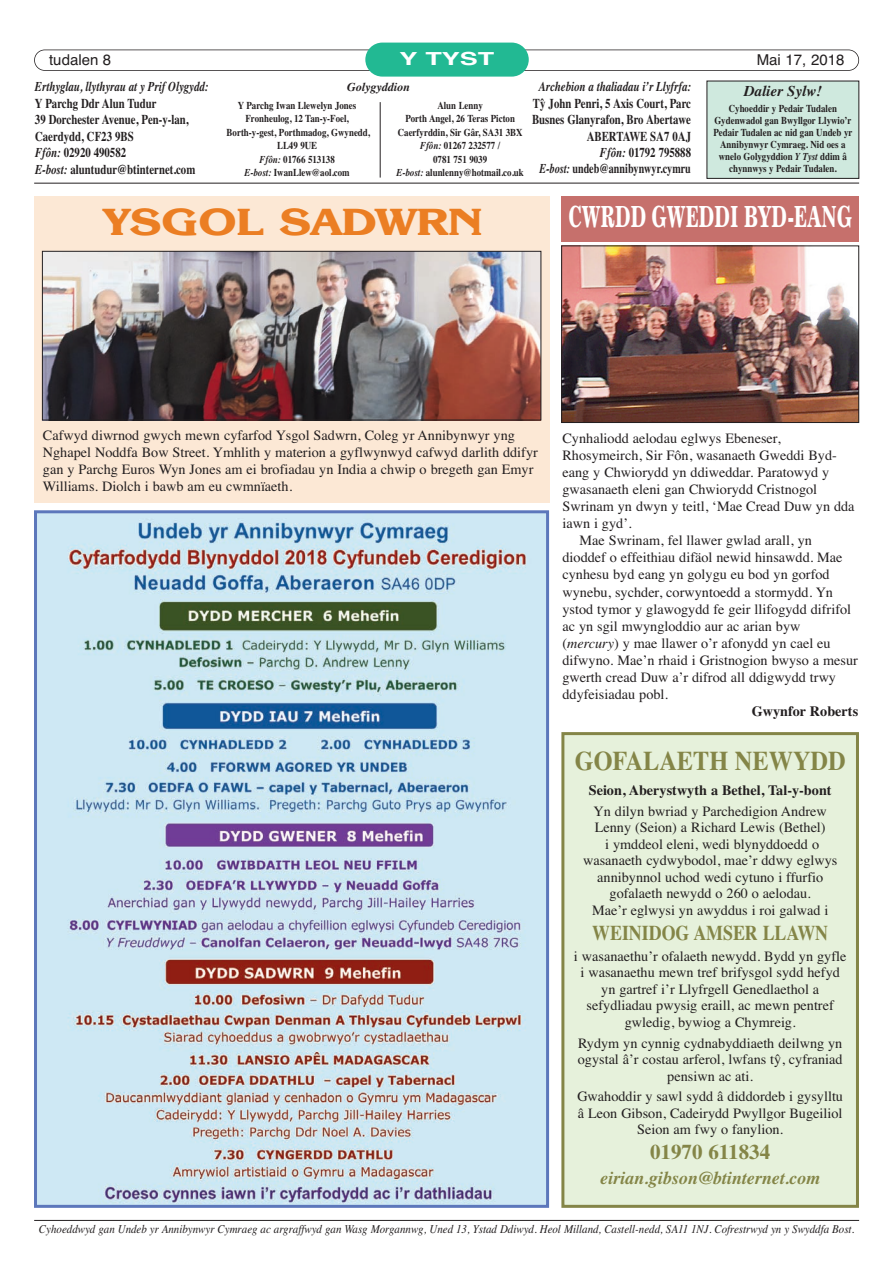
<style>
.page{position:relative;width:893px;height:1263px;background:#fff}
.page>*{position:absolute;margin:0;border:0;box-sizing:border-box;transform-origin:0 0}
.t1{font:800 37.5px "Korinna IT Cby BT";color:#eb7e23;scale:1.2 1}
.t2{font:30.45px "Century 731 BT Bold A";color:#fff;scale:.61 1}
.t3{font:700 27px "Times";color:#848547;scale:.9 1}
.t4{font:700 21px "Times";color:#848547;scale:.85 1}
.t5{font:700 21px "Times";color:#848547}
.t6{font:italic 700 18px "Times";color:#848547}
.t7{font:700 18px "Helvetica";color:#fff;scale:1.5 1}
.t8{font:15px "Helvetica";color:#231f20}
.t9{font:italic 700 15px "Times";color:#231f20}
.t10{font:14.25px/16.5px "Times";color:#231f20;text-align:center}
.t11{font:700 14.25px "Times";color:#231f20}
.t12{font:700 13.5px/16.5px "Times";color:#231f20;scale:.8 1}
.t13{font:italic 700 13.5px "Times";color:#231f20;scale:.8 1}
.t14{font:italic 12px "Times";color:#231f20;scale:.91 1}
.t15{font:italic 700 12px "Times";color:#231f20}
.t16{font:700 10.5px/13.5px "Times";color:#231f20;text-align:center;scale:.85 1}
.s1{font-style:italic}
</style>
<div class="page">
<div style="left:34px;top:197px;width:515px;height:306px;background:#fce8d5"></div>
<hr style="left:34px;top:1220px;width:825px;height:1px;background:#231f20">
<hr style="left:34px;top:183px;width:825px;height:1px;background:#231f20">
<hr style="left:380px;top:102px;width:1px;height:76px;background:#231f20">
<div style="left:34px;top:50px;width:825px;height:21px;border:2px solid #231f20;border-radius:11px"></div>
<div style="left:365px;top:43px;width:164px;height:34px;background:#22b993;border-radius:17px"></div>
<div style="left:707px;top:81px;width:152px;height:97px;background:#cfe9de"></div>
<div style="left:707px;top:81px;width:152px;height:98px;border:1px solid #231f20"></div>
<img style="left:38px;top:514px;width:507px;height:690px">
<div style="left:34px;top:510px;width:515px;height:698px;border:3px solid #5c77bb"></div>
<div style="left:564px;top:735px;width:292px;height:470px;background:#e6f1db"></div>
<div style="left:561px;top:732px;width:298px;height:476px;border:3px solid #848547"></div>
<img style="left:563px;top:248px;width:294px;height:173px">
<div style="left:561px;top:246px;width:298px;height:177px;border:1px solid #231f20"></div>
<div style="left:561px;top:196px;width:298px;height:46px;background:#c6706c"></div>
<img style="left:44px;top:253px;width:495px;height:165px">
<div style="left:42px;top:251px;width:499px;height:169px;border:1px solid #231f20"></div>
<p class="t8" style="left:49px;top:51px;width:64px">tudalen 8</p>
<p class="t7" style="left:400px;top:48px;width:65px">Y TYST</p>
<p class="t8" style="left:757px;top:51px;width:89px">Mai 17, 2018</p>
<p class="t16" style="left:227px;top:98px;width:170px">Y Parchg Iwan Llewelyn Jones<br>Fronheulog, 12 Tan-y-Foel,<br>Borth-y-gest, Porthmadog, Gwynedd,<br>LL49 9UE<br><span class="s1">Ffôn:</span> 01766 513138<br><span class="s1">E-bost:</span> IwanLlew@aol.com</p>
<p class="t16" style="left:397px;top:98px;width:151px">Alun Lenny<br>Porth Angel, 26 Teras Picton<br>Caerfyrddin, Sir Gâr, SA31 3BX<br><span class="s1">Ffôn:</span> 01267 232577 /<br>0781 751 9039<br><span class="s1">E-bost:</span> alunlenny@hotmail.co.uk</p>
<p class="t13" style="left:539px;top:78px;width:192px">Archebion a thaliadau i’r Llyfrfa:</p>
<p class="t12" style="left:532px;top:96px;width:200px;line-height:16px;text-align:right">Tˆy John Penri, 5 Axis Court, Parc<br>Busnes Glanyrafon, Bro Abertawe<br>ABERTAWE SA7 0AJ<br><span class="s1">Ffôn:</span> 01792 795888<br><span class="s1">E-bost:</span> undeb@annibynwyr.cymru</p>
<p class="t13" style="left:35px;top:79px;width:218px">Erthyglau, llythyrau at y Prif Olygydd:</p>
<p class="t12" style="left:35px;top:95px;width:202px">Y Parchg Ddr Alun Tudur<br>39 Dorchester Avenue, Pen-y-lan,<br>Caerdydd, CF23 9BS<br><span class="s1">Ffôn:</span> 02920 490582<br><span class="s1">E-bost:</span> aluntudur@btinternet.com</p>
<p class="t15" style="left:347px;top:80px;width:64px">Golygyddion</p>
<p class="t9" style="left:744px;top:82px;width:80px">Dalier Sylw!</p>
<p class="t16" style="left:713px;top:102px;width:165px;line-height:12px">Cyhoeddir y Pedair Tudalen<br>Gydenwadol gan Bwyllgor Llywio’r<br>Pedair Tudalen ac nid gan Undeb yr<br>Annibynwyr Cymraeg. Nid oes a wnelo Golygyddion <span class="s1">Y Tyst</span> ddim â chynnwys y Pedair Tudalen.</p>
<h1 class="t1" style="left:104px;top:209px;width:317px">YSGOL SADWRN</h1>
<h2 class="t2" style="left:569px;top:205px;width:466px">CWRDD GWEDDI BYD-EANG</h2>
<p class="t10" style="left:43px;top:427px;width:496px;line-height:17.1px;text-align:left">Cafwyd diwrnod gwych mewn cyfarfod Ysgol Sadwrn, Coleg yr Annibynwyr yng Nghapel Noddfa Bow Street. Ymhlith y materion a gyflwynwyd cafwyd darlith ddifyr gan y Parchg Euros Wyn Jones am ei brofiadau yn India a chwip o bregeth gan Emyr Williams. Diolch i bawb am eu cwmnïaeth.</p>
<p class="t10" style="left:562px;top:429px;width:220px">Cynhaliodd aelodau eglwys Ebeneser,</p>
<p class="t10" style="left:562px;top:447px;width:276px">Rhosymeirch, Sir Fôn, wasanaeth Gweddi Byd-</p>
<p class="t10" style="left:562px;top:464px;width:268px">eang y Chwiorydd yn ddiweddar. Paratowyd y</p>
<p class="t10" style="left:562px;top:481px;width:256px">gwasanaeth eleni gan Chwiorydd Cristnogol</p>
<p class="t10" style="left:562px;top:498px;width:294px">Swrinam yn dwyn y teitl, ‘Mae Cread Duw yn dda</p>
<p class="t10" style="left:562px;top:515px;width:71px">iawn i gyd’.</p>
<p class="t10" style="left:579px;top:532px;width:234px">Mae Swrinam, fel llawer gwlad arall, yn</p>
<p class="t10" style="left:562px;top:549px;width:282px">dioddef o effeithiau difäol newid hinsawdd. Mae</p>
<p class="t10" style="left:562px;top:566px;width:269px">cynhesu byd eang yn golygu eu bod yn gorfod</p>
<p class="t10" style="left:562px;top:583px;width:272px">wynebu, sychder, corwyntoedd a stormydd. Yn</p>
<p class="t10" style="left:562px;top:600px;width:290px">ystod tymor y glawogydd fe geir llifogydd difrifol</p>
<p class="t10" style="left:562px;top:618px;width:239px">ac yn sgil mwyngloddio aur ac arian byw</p>
<p class="t10" style="left:562px;top:635px;width:270px">(<span class="s1">mercury</span>) y mae llawer o’r afonydd yn cael eu</p>
<p class="t10" style="left:562px;top:652px;width:297px">difwyno. Mae’n rhaid i Gristnogion bwyso a mesur</p>
<p class="t10" style="left:562px;top:669px;width:275px">gwerth cread Duw a’r difrod all ddigwydd trwy</p>
<p class="t10" style="left:562px;top:686px;width:107px">ddyfeisiadau pobl.</p>
<p class="t11" style="left:752px;top:703px;width:108px">Gwynfor Roberts</p>
<h3 class="t3" style="left:575px;top:745px;width:302px">GOFALAETH NEWYDD</h3>
<p class="t11" style="left:589px;top:782px;width:244px">Seion, Aberystwyth a Bethel, Tal-y-bont</p>
<p class="t10" style="left:583px;top:803px;width:256px">Yn dilyn bwriad y Parchedigion Andrew Lenny (Seion) a Richard Lewis (Bethel)<br>i ymddeol eleni, wedi blynyddoedd o wasanaeth cydwybodol, mae’r ddwy eglwys annibynnol uchod wedi cytuno i ffurfio gofalaeth newydd o 260 o aelodau.<br>Mae’r eglwysi yn awyddus i roi galwad i</p>
<h3 class="t4" style="left:592px;top:920px;width:279px">WEINIDOG AMSER LLAWN</h3>
<p class="t10" style="left:574px;top:947px;width:274px">i wasanaethu’r ofalaeth newydd. Bydd yn gyfle i wasanaethu mewn tref brifysgol sydd hefyd yn gartref i’r Llyfrgell Genedlaethol a sefydliadau pwysig eraill, ac mewn pentref gwledig, bywiog a Chymreig.</p>
<p class="t10" style="left:578px;top:1034px;width:266px">Rydym yn cynnig cydnabyddiaeth deilwng yn ogystal â’r costau arferol, lwfans tŷ, cyfraniad pensiwn ac ati.</p>
<p class="t10" style="left:577px;top:1088px;width:267px">Gwahoddir y sawl sydd â diddordeb i gysylltu â Leon Gibson, Cadeirydd Pwyllgor Bugeiliol<br>Seion am fwy o fanylion.</p>
<h3 class="t5" style="left:650px;top:1140px;width:122px">01970 611834</h3>
<p class="t6" style="left:600px;top:1167px;width:222px">eirian.gibson@btinternet.com</p>
<p class="t14" style="left:39px;top:1221px;width:897px">Cyhoeddwyd gan Undeb yr Annibynwyr Cymraeg ac argraffwyd gan Wasg Morgannwg, Uned 13, Ystad Ddiwyd. Heol Milland, Castell-nedd, SA11 1NJ. Cofrestrwyd yn y Swyddfa Bost.</p>
</div>
